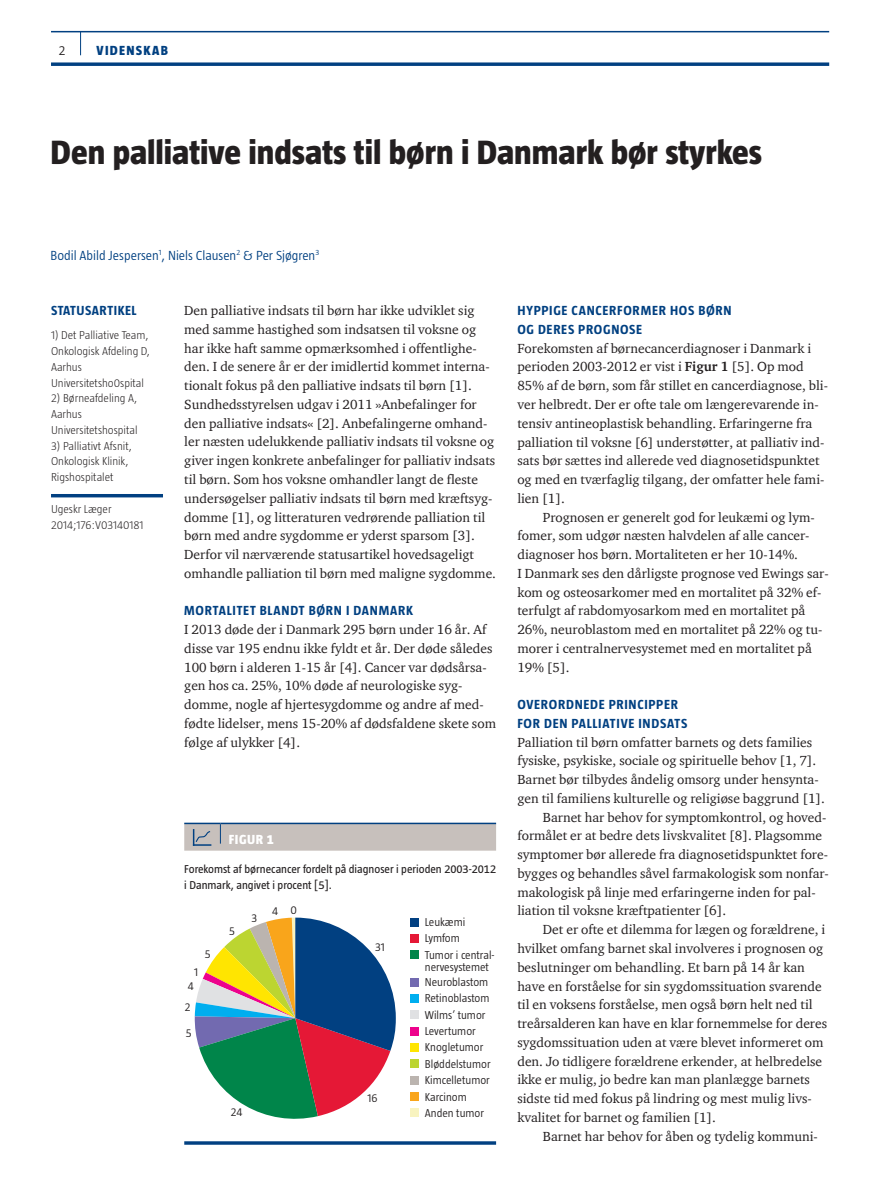
<style>
.page{position:relative;width:893px;height:1191px;background:#fff}
.page>*{position:absolute;margin:0;border:0;box-sizing:border-box;transform-origin:0 0}
.t1{font:800 34.5px "Taz";color:#231f20}
.t2{font:13.5px/18.8px "ITC Charter Com";color:#231f20}
.t3{font:700 13.5px/18.8px "Taz";letter-spacing:.05em;color:#014081}
.t4{font:300 13.5px "Taz";color:#014081}
.t5{font:800 13.5px "Taz";letter-spacing:.095em;color:#014081}
.t6{font:800 13.5px "Taz";color:#fff}
.t7{font:300 13.5px "Taz";color:#231f20}
.t8{font:300 11.7px/15.8px "Taz";color:#231f20}
.t9{font:300 11.7px/12px "Taz";color:#231f20}
.t10{font:11.7px/15.8px "Taz";color:#231f20}
.s1{font-weight:700}
</style>
<div class="page">
<hr style="left:51px;top:31px;width:778px;height:1px;background:#014081">
<svg style="left:51px;top:62px;width:778px;height:4px;background:#235991"></svg>
<svg style="left:80px;top:32px;width:1px;height:23px"></svg>
<hr style="left:51px;top:494px;width:112px;height:3px;background:#014081">
<hr style="left:184px;top:822px;width:36px;height:2px;background:#014081">
<hr style="left:220px;top:822px;width:276px;height:2px;background:#014081">
<svg style="left:184px;top:823px;width:312px;height:27px;background:#bcb8b8"></svg>
<svg style="left:195px;top:917px;width:201px;height:202px"></svg>
<div style="left:410px;top:918px;width:8px;height:8px;background:#014081"></div>
<div style="left:410px;top:934px;width:8px;height:8px;background:#e51836"></div>
<div style="left:410px;top:950px;width:8px;height:8px;background:#00854a"></div>
<div style="left:410px;top:978px;width:8px;height:8px;background:#726ab0"></div>
<div style="left:410px;top:994px;width:8px;height:8px;background:#00aeef"></div>
<div style="left:410px;top:1010px;width:8px;height:8px;background:#e0e1e3"></div>
<div style="left:410px;top:1027px;width:8px;height:8px;background:#ed028c"></div>
<div style="left:410px;top:1043px;width:8px;height:9px;background:#ffe501"></div>
<div style="left:410px;top:1059px;width:8px;height:9px;background:#bcd531"></div>
<div style="left:410px;top:1075px;width:8px;height:9px;background:#bbb4af"></div>
<div style="left:410px;top:1092px;width:8px;height:8px;background:#f9a51b"></div>
<div style="left:410px;top:1108px;width:8px;height:8px;background:#f8f3bf"></div>
<hr style="left:184px;top:1141px;width:312px;height:3px;background:#014081">
<p class="t7" style="left:59px;top:43px;width:8px">2</p>
<p class="t5" style="left:97px;top:43px;width:73px">VIDENSKAB</p>
<h1 class="t1" style="left:51px;top:133px;width:713px">Den palliative indsats til børn i Danmark bør styrkes</h1>
<p class="t4" style="left:51px;top:248px;width:270px">Bodil Abild Jespersen<sup>1</sup>, Niels Clausen<sup>2</sup> &amp; Per Sjøgren<sup>3</sup></p>
<p class="t3" style="left:51px;top:301px;width:87px">STATUSARTIKEL</p>
<p class="t2" style="left:184px;top:301px;width:313px">Den palliative indsats til børn har ikke udviklet sig med samme hastighed som indsatsen til voksne og har ikke haft samme opmærksomhed i offentlighe&shy;den. I de senere år er der imidlertid kommet interna&shy;tionalt fokus på den palliative indsats til børn [1].<br>Sundhedsstyrelsen udgav i 2011 »Anbefalinger for den palliative indsats« [2]. Anbefalingerne omhand&shy;ler næsten udelukkende palliativ indsats til voksne og giver ingen konkrete anbefalinger for palliativ indsats til børn. Som hos voksne omhandler langt de fleste undersøgelser palliativ indsats til børn med kræftsyg&shy;domme [1], og litteraturen vedrørende palliation til børn med andre sygdomme er yderst sparsom [3].<br>Derfor vil nærværende statusartikel hovedsageligt omhandle palliation til børn med maligne sygdomme.</p>
<p class="t3" style="left:184px;top:601px;width:230px">MORTALITET BLANDT BØRN I DANMARK</p>
<p class="t2" style="left:184px;top:620px;width:313px">I 2013 døde der i Danmark 295 børn under 16 år. Af disse var 195 endnu ikke fyldt et år. Der døde således 100 børn i alderen 1-15 år [4]. Cancer var dødsårsa&shy;gen hos ca. 25%, 10% døde af neurologiske syg&shy;domme, nogle af hjertesygdomme og andre af med&shy;fødte lidelser, mens 15-20% af dødsfaldene skete som følge af ulykker [4].</p>
<p class="t8" style="left:51px;top:327px;width:100px">1) Det Palliative Team,<br>Onkologisk Afdeling D,<br>Aarhus<br>Universitetsho0spital</p>
<p class="t8" style="left:51px;top:390px;width:88px">2) Børneafdeling A,<br>Aarhus<br>Universitetshospital</p>
<p class="t8" style="left:51px;top:438px;width:82px">3) Palliativt Afsnit,<br>Onkologisk Klinik,<br>Rigshospitalet</p>
<p class="t8" style="left:51px;top:501px;width:94px">Ugeskr Læger<br>2014;176:V03140181</p>
<p class="t6" style="left:229px;top:831px;width:46px">Figur 1</p>
<p class="t10" style="left:184px;top:860px;width:313px">Forekomst af børnecancer fordelt på diagnoser i perioden 2003-2012 i Danmark, angivet i procent [5].</p>
<p class="t9" style="left:291px;top:903px;width:8px">0</p>
<p class="t9" style="left:375px;top:941px;width:11px">31</p>
<p class="t9" style="left:272px;top:905px;width:7px">4</p>
<p class="t9" style="left:252px;top:911px;width:7px">3</p>
<p class="t9" style="left:425px;top:916px;width:42px">Leukæmi</p>
<p class="t9" style="left:425px;top:948px;width:71px">Tumor i central&shy;nervesystemet</p>
<p class="t9" style="left:425px;top:992px;width:66px">Retinoblastom</p>
<p class="t9" style="left:425px;top:1025px;width:52px">Levertumor</p>
<p class="t9" style="left:425px;top:1057px;width:67px">Bløddelstumor</p>
<p class="t9" style="left:425px;top:1090px;width:43px">Karcinom</p>
<p class="t9" style="left:229px;top:924px;width:7px">5</p>
<p class="t9" style="left:425px;top:932px;width:36px">Lymfom</p>
<p class="t9" style="left:425px;top:975px;width:65px">Neuroblastom</p>
<p class="t9" style="left:425px;top:1008px;width:62px">Wilms’ tumor</p>
<p class="t9" style="left:425px;top:1041px;width:60px">Knogletumor</p>
<p class="t9" style="left:425px;top:1074px;width:66px">Kimcelletumor</p>
<p class="t9" style="left:425px;top:1106px;width:61px">Anden tumor</p>
<p class="t9" style="left:205px;top:948px;width:7px">5</p>
<p class="t9" style="left:194px;top:966px;width:6px">1</p>
<p class="t9" style="left:188px;top:980px;width:7px">4</p>
<p class="t9" style="left:185px;top:1001px;width:7px">2</p>
<p class="t9" style="left:186px;top:1026px;width:7px">5</p>
<p class="t9" style="left:368px;top:1092px;width:12px">16</p>
<p class="t9" style="left:231px;top:1105px;width:13px">24</p>
<p class="t3" style="left:517px;top:301px;width:216px">HYPPIGE CANCERFORMER HOS BØRN<br>OG DERES PROGNOSE</p>
<p class="t2" style="left:517px;top:338px;width:312px">Forekomsten af børnecancerdiagnoser i Danmark i perioden 2003-2012 er vist i <span class="s1">Figur 1</span> [5]. Op mod 85% af de børn, som får stillet en cancerdiagnose, bli&shy;ver helbredt. Der er ofte tale om længerevarende in&shy;tensiv antineoplastisk behandling. Erfaringerne fra palliation til voksne [6] understøtter, at palliativ ind&shy;sats bør sættes ind allerede ved diagnosetidspunktet og med en tværfaglig tilgang, der omfatter hele fami&shy;lien [1].</p>
<p class="t2" style="left:517px;top:507px;width:313px;text-indent:26px">Prognosen er generelt god for leukæmi og lym&shy;fomer, som udgør næsten halvdelen af alle cancer&shy;diagnoser hos børn. Mortaliteten er her 10-14%.<br>I Danmark ses den dårligste prognose ved Ewings sar&shy;kom og osteosarkomer med en mortalitet på 32% ef&shy;terfulgt af rabdomyosarkom med en mortalitet på 26%, neuroblastom med en mortalitet på 22% og tu&shy;morer i centralnervesystemet med en mortalitet på 19% [5].</p>
<p class="t3" style="left:517px;top:695px;width:172px">OVERORDNEDE PRINCIPPER<br>FOR DEN PALLIATIVE INDSATS</p>
<p class="t2" style="left:517px;top:732px;width:296px">Palliation til børn omfatter barnets og dets families</p>
<p class="t2" style="left:517px;top:751px;width:300px">fysiske, psykiske, sociale og spirituelle behov [1, 7].</p>
<p class="t2" style="left:517px;top:770px;width:303px">Barnet bør tilbydes åndelig omsorg under hensynta-</p>
<p class="t2" style="left:517px;top:788px;width:309px">gen til familiens kulturelle og religiøse baggrund [1].</p>
<p class="t2" style="left:543px;top:807px;width:285px">Barnet har behov for symptomkontrol, og hoved-</p>
<p class="t2" style="left:517px;top:826px;width:306px">formålet er at bedre dets livskvalitet [8]. Plagsomme</p>
<p class="t2" style="left:517px;top:845px;width:312px">symptomer bør allerede fra diagnosetidspunktet fore-</p>
<p class="t2" style="left:517px;top:863px;width:313px">bygges og behandles såvel farmakologisk som nonfar-</p>
<p class="t2" style="left:517px;top:882px;width:300px">makologisk på linje med erfaringerne inden for pal-</p>
<p class="t2" style="left:517px;top:901px;width:210px">liation til voksne kræftpatienter [6].</p>
<p class="t2" style="left:543px;top:920px;width:284px">Det er ofte et dilemma for lægen og forældrene, i</p>
<p class="t2" style="left:517px;top:938px;width:307px">hvilket omfang barnet skal involveres i prognosen og</p>
<p class="t2" style="left:517px;top:957px;width:289px">beslutninger om behandling. Et barn på 14 år kan</p>
<p class="t2" style="left:517px;top:976px;width:306px">have en forståelse for sin sygdomssituation svarende</p>
<p class="t2" style="left:517px;top:995px;width:297px">til en voksens forståelse, men også børn helt ned til</p>
<p class="t2" style="left:517px;top:1013px;width:311px">treårsalderen kan have en klar fornemmelse for deres</p>
<p class="t2" style="left:517px;top:1032px;width:308px">sygdomssituation uden at være blevet informeret om</p>
<p class="t2" style="left:517px;top:1051px;width:306px">den. Jo tidligere forældrene erkender, at helbredelse</p>
<p class="t2" style="left:517px;top:1070px;width:294px">ikke er mulig, jo bedre kan man planlægge barnets</p>
<p class="t2" style="left:517px;top:1088px;width:296px">sidste tid med fokus på lindring og mest mulig livs-</p>
<p class="t2" style="left:517px;top:1107px;width:200px">kvalitet for barnet og familien [1].</p>
<p class="t2" style="left:543px;top:1126px;width:276px">Barnet har behov for åben og tydelig kommuni-</p>
</div>
